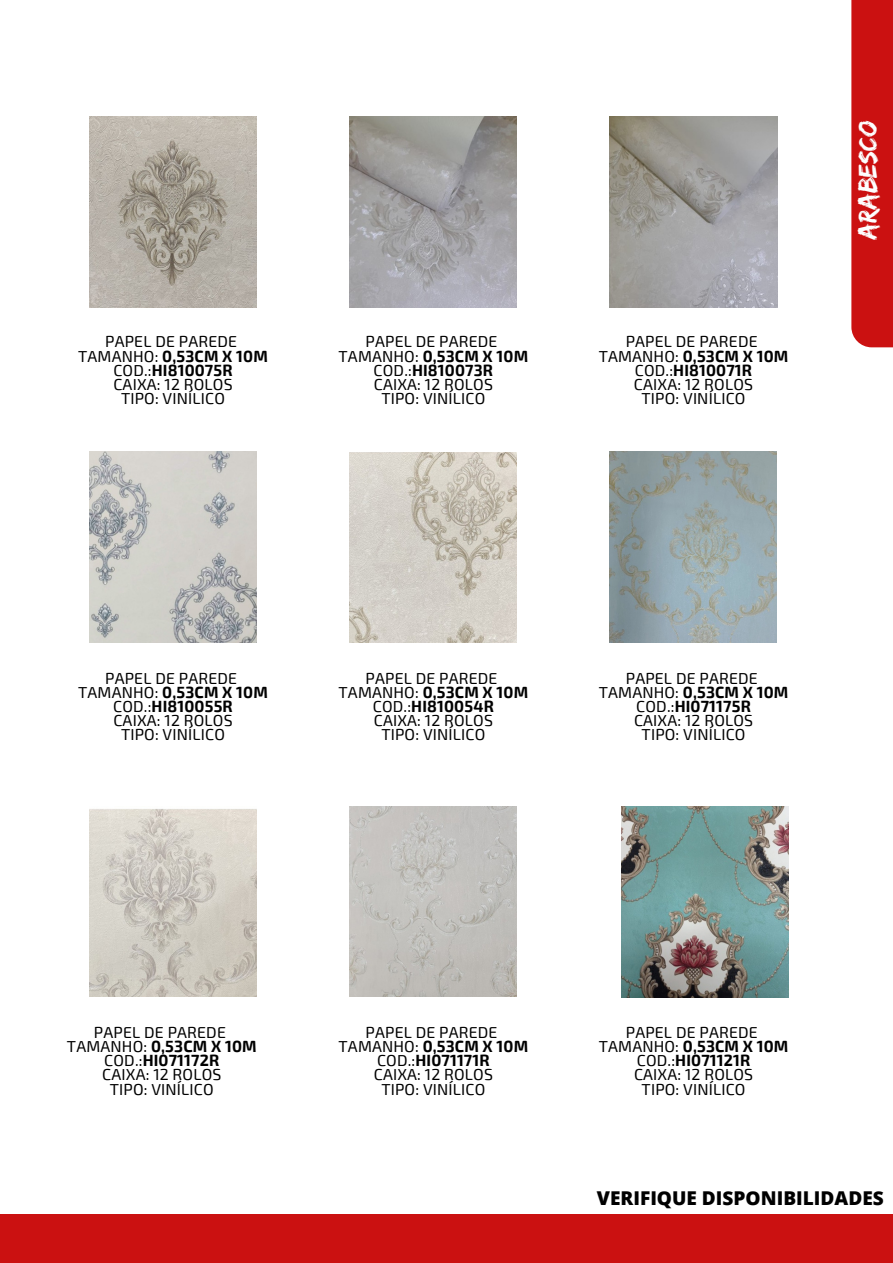
<style>
.page{position:relative;width:893px;height:1263px;background:#fff}
.page>*{position:absolute;margin:0;border:0;box-sizing:border-box;transform-origin:0 0}
.t1{font:27.08px "Edo";color:#fdfefe}
.t2{font:800 19.05px "Open Sans";color:#000}
.t3{font:15.9px "Exo 2";letter-spacing:.01em;color:#000}
.t4{font:700 15.9px "Exo 2";letter-spacing:.01em;color:#000}
.s1{font-weight:400}
</style>
<div class="page">
<div style="left:851px;top:0;width:42px;height:347px;background:#cb1111"></div>
<div style="left:0;top:1214px;width:893px;height:49px;background:#cb1111"></div>
<img style="left:89px;top:117px;width:167px;height:190px">
<img style="left:350px;top:117px;width:167px;height:190px">
<img style="left:610px;top:117px;width:167px;height:190px">
<img style="left:89px;top:451px;width:167px;height:191px">
<img style="left:350px;top:452px;width:167px;height:190px">
<img style="left:610px;top:452px;width:167px;height:190px">
<img style="left:89px;top:809px;width:167px;height:188px">
<img style="left:350px;top:807px;width:167px;height:190px">
<img style="left:621px;top:807px;width:167px;height:190px">
<p class="t3" style="left:105px;top:332px;width:133px">PAPEL DE PAREDE</p>
<p class="t4" style="left:78px;top:345px;width:191px"><span class="s1">TAMANHO:</span> 0,53CM X 10M</p>
<p class="t4" style="left:113px;top:359px;width:121px"><span class="s1">COD.:</span>HI810075R</p>
<p class="t3" style="left:113px;top:374px;width:121px">CAIXA: 12 ROLOS</p>
<p class="t3" style="left:121px;top:388px;width:105px">TIPO: VINÍLICO</p>
<p class="t3" style="left:365px;top:332px;width:133px">PAPEL DE PAREDE</p>
<p class="t4" style="left:338px;top:345px;width:191px"><span class="s1">TAMANHO:</span> 0,53CM X 10M</p>
<p class="t4" style="left:373px;top:359px;width:121px"><span class="s1">COD.:</span>HI810073R</p>
<p class="t3" style="left:374px;top:374px;width:121px">CAIXA: 12 ROLOS</p>
<p class="t3" style="left:381px;top:388px;width:105px">TIPO: VINÍLICO</p>
<p class="t3" style="left:625px;top:332px;width:133px">PAPEL DE PAREDE</p>
<p class="t4" style="left:598px;top:345px;width:191px"><span class="s1">TAMANHO:</span> 0,53CM X 10M</p>
<p class="t4" style="left:635px;top:359px;width:119px"><span class="s1">COD.:</span>HI810071R</p>
<p class="t3" style="left:634px;top:374px;width:121px">CAIXA: 12 ROLOS</p>
<p class="t3" style="left:641px;top:388px;width:105px">TIPO: VINÍLICO</p>
<p class="t1" style="left:852px;top:238px;width:119px;rotate:-90deg">ARABESCO</p>
<p class="t3" style="left:105px;top:668px;width:133px">PAPEL DE PAREDE</p>
<p class="t4" style="left:78px;top:682px;width:191px"><span class="s1">TAMANHO:</span> 0,53CM X 10M</p>
<p class="t4" style="left:113px;top:696px;width:121px"><span class="s1">COD.:</span>HI810055R</p>
<p class="t3" style="left:113px;top:710px;width:121px">CAIXA: 12 ROLOS</p>
<p class="t3" style="left:121px;top:724px;width:105px">TIPO: VINÍLICO</p>
<p class="t3" style="left:365px;top:668px;width:133px">PAPEL DE PAREDE</p>
<p class="t4" style="left:338px;top:682px;width:191px"><span class="s1">TAMANHO:</span> 0,53CM X 10M</p>
<p class="t4" style="left:373px;top:696px;width:122px"><span class="s1">COD.:</span>HI810054R</p>
<p class="t3" style="left:374px;top:710px;width:121px">CAIXA: 12 ROLOS</p>
<p class="t3" style="left:381px;top:724px;width:105px">TIPO: VINÍLICO</p>
<p class="t3" style="left:626px;top:668px;width:133px">PAPEL DE PAREDE</p>
<p class="t4" style="left:599px;top:682px;width:191px"><span class="s1">TAMANHO:</span> 0,53CM X 10M</p>
<p class="t4" style="left:636px;top:696px;width:116px"><span class="s1">COD.:</span>HI071175R</p>
<p class="t3" style="left:634px;top:710px;width:121px">CAIXA: 12 ROLOS</p>
<p class="t3" style="left:641px;top:724px;width:105px">TIPO: VINÍLICO</p>
<p class="t3" style="left:94px;top:1022px;width:133px">PAPEL DE PAREDE</p>
<p class="t4" style="left:67px;top:1036px;width:191px"><span class="s1">TAMANHO:</span> 0,53CM X 10M</p>
<p class="t4" style="left:104px;top:1050px;width:117px"><span class="s1">COD.:</span>HI071172R</p>
<p class="t3" style="left:102px;top:1064px;width:121px">CAIXA: 12 ROLOS</p>
<p class="t3" style="left:110px;top:1078px;width:105px">TIPO: VINÍLICO</p>
<p class="t3" style="left:365px;top:1022px;width:133px">PAPEL DE PAREDE</p>
<p class="t4" style="left:338px;top:1036px;width:191px"><span class="s1">TAMANHO:</span> 0,53CM X 10M</p>
<p class="t4" style="left:377px;top:1050px;width:114px"><span class="s1">COD.:</span>HI071171R</p>
<p class="t3" style="left:374px;top:1064px;width:121px">CAIXA: 12 ROLOS</p>
<p class="t3" style="left:381px;top:1078px;width:105px">TIPO: VINÍLICO</p>
<p class="t3" style="left:626px;top:1022px;width:133px">PAPEL DE PAREDE</p>
<p class="t4" style="left:599px;top:1036px;width:191px"><span class="s1">TAMANHO:</span> 0,53CM X 10M</p>
<p class="t4" style="left:637px;top:1050px;width:115px"><span class="s1">COD.:</span>HI071121R</p>
<p class="t3" style="left:634px;top:1064px;width:121px">CAIXA: 12 ROLOS</p>
<p class="t3" style="left:641px;top:1078px;width:105px">TIPO: VINÍLICO</p>
<p class="t2" style="left:597px;top:1185px;width:288px">VERIFIQUE DISPONIBILIDADES</p>
</div>
